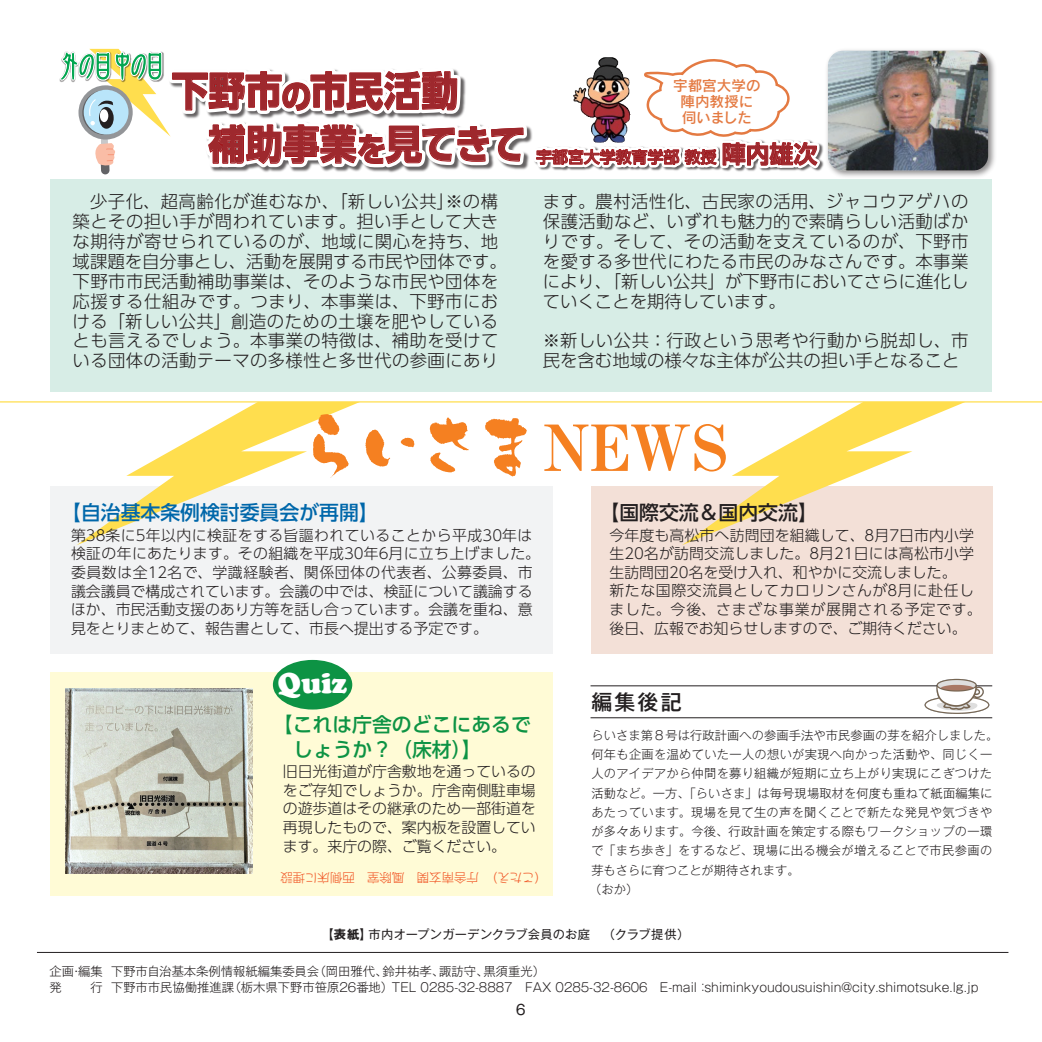
<style>
.page{position:relative;width:1042px;height:1042px;background:#fff}
.page>*{position:absolute;margin:0;border:0;box-sizing:border-box;transform-origin:0 0}
.t1{font:70.17px "Kyo Madoka Kanalarge Std R";color:#f58021}
.t2{font:700 40.25px/53.2px "UD Shin Go Pro";letter-spacing:-.01em;color:#9e282d;scale:.92 1}
.t3{font:900 29.75px "Cooper";color:#fff}
.t4{font:500 21px "Gothic MB101 Pro";color:#231f20}
.t5{font:500 19.78px/24.8px "UD Shin Go Pro";color:#0d9344}
.t6{font:500 19.78px "UD Shin Go Pro";color:#0067aa}
.t7{font:500 19.78px "UD Shin Go Pro";color:#231f20}
.t8{font:300 17.32px/19.8px "UD Shin Go Pro";letter-spacing:.025em;color:#231f20;text-align:center}
.t9{font:300 17.32px/19.8px "UD Shin Go Pro";color:#231f20}
.t10{font:500 15.92px "UD Shin Go Pro";color:#9e282d}
.t11{font:300 14.88px/18.6px "UD Shin Go Pro";color:#231f20}
.t12{font:14.53px/16.1px "Rodin Pro DB";color:#f15929;text-align:center}
.t13{font:14px "Gothic MB101 Pro";color:#231f20}
.t14{font:300 12.42px "UD Shin Go Pro";color:#f15929}
.t15{font:300 12.25px/19.2px "Gothic MB101 Pro";letter-spacing:.01em;color:#231f20}
.t16{font:12.25px "Gothic MB101 Pro";letter-spacing:.01em;color:#231f20}
.s1{font-size:33.07px}
.s2{font-family:"UD Shin Go Pro De";font-weight:700;font-size:23.8px}
.s3{font-family:"Midashi Min Pr 6 MA31";font-size:63.52px}
.s4{font-weight:700}
</style>
<div class="page">
<hr style="left:37px;top:952px;width:971px;height:1px;background:#231f20">
<hr style="left:590px;top:685px;width:402px;height:1px;background:#231f20">
<hr style="left:590px;top:717px;width:402px;height:1px;background:#231f20">
<img style="left:921px;top:678px;width:71px;height:41px">
<div style="left:50px;top:179px;width:942px;height:213px;background:#d7ede6"></div>
<div style="left:591px;top:486px;width:401px;height:167px;background:#f3e0d7"></div>
<svg style="left:682px;top:402px;width:283px;height:143px"></svg>
<svg style="left:59px;top:48px;width:762px;height:127px"></svg>
<div style="left:51px;top:486px;width:502px;height:167px;background:#f2f3f4"></div>
<svg style="left:76px;top:402px;width:284px;height:143px"></svg>
<hr style="left:0;top:401px;width:1042px;height:1px;background:#ffde4e">
<div style="left:51px;top:672px;width:502px;height:224px;background:#fffbd6"></div>
<img style="left:821px;top:50px;width:174px;height:127px">
<img style="left:828px;top:51px;width:160px;height:120px">
<img style="left:65px;top:688px;width:188px;height:185px">
<div style="left:273px;top:660px;width:79px;height:49px;background:#0d9344;border-radius:50%"></div>
<h2 class="t2" style="left:172px;top:63px;width:387px">下野市<span class="s1">の</span>市民活動<br>　補助事業<span class="s1">を</span>見てきて</h2>
<p class="t12" style="left:673px;top:77px;width:89px">宇都宮大学の陣内教授に伺いました</p>
<p class="t10" style="left:536px;top:144px;width:283px">宇都宮大学教育学部 教授 <span class="s2">陣内雄次</span></p>
<p class="t8" style="left:73px;top:191px;width:436px">少子化、超高齢化が進むなか、「新しい公共」※の構<br>築とその担い手が問われています。担い手として大きな期待が寄せられているのが、地域に関心を持ち、地域課題を自分事とし、活動を展開する市民や団体です。下野市市民活動補助事業は、そのような市民や団体を応援する仕組みです。つまり、本事業は、下野市における「新しい公共」創造のための土壌を肥やしているとも言えるでしょう。本事業の特徴は、補助を受けている団体の活動テーマの多様性と多世代の参画にあり</p>
<p class="t8" style="left:543px;top:191px;width:427px;text-align:justify">ます。農村活性化、古民家の活用、ジャコウアゲハの保護活動など、いずれも魅力的で素晴らしい活動ばかりです。そして、その活動を支えているのが、下野市を愛する多世代にわたる市民のみなさんです。本事業により、「新しい公共」が下野市においてさらに進化していくことを期待しています。</p>
<p class="t9" style="left:543px;top:330px;width:427px">※新しい公共：行政という思考や行動から脱却し、市民を含む地域の様々な主体が公共の担い手となること</p>
<h1 class="t1" style="left:295px;top:395px;width:434px">らいさま<span class="s3">NEWS</span></h1>
<h3 class="t6" style="left:61px;top:497px;width:319px">【自治基本条例検討委員会が再開】</h3>
<p class="t11" style="left:71px;top:525px;width:470px">第38条に5年以内に検証をする旨謳われていることから平成30年は検証の年にあたります。その組織を平成30年6月に立ち上げました。委員数は全12名で、学識経験者、関係団体の代表者、公募委員、市議会議員で構成されています。会議の中では、検証について議論するほか、市民活動支援のあり方等を話し合っています。会議を重ね、意見をとりまとめて、報告書として、市長へ提出する予定です。</p>
<h3 class="t7" style="left:599px;top:497px;width:220px">【国際交流＆国内交流】</h3>
<p class="t11" style="left:609px;top:525px;width:374px">今年度も高松市へ訪問団を組織して、8月7日市内小学生20名が訪問交流しました。8月21日には高松市小学生訪問団20名を受け入れ、和やかに交流しました。<br>新たな国際交流員としてカロリンさんが8月に赴任しました。今後、さまざな事業が展開される予定です。後日、広報でお知らせしますので、ご期待ください。</p>
<h3 class="t3" style="left:278px;top:666px;width:71px">Quiz</h3>
<h3 class="t5" style="left:293px;top:711px;width:239px;text-indent:-20px">【これは庁舎のどこにあるでしょうか？（床材）】</h3>
<p class="t11" style="left:283px;top:762px;width:254px;text-align:justify">旧日光街道が庁舎敷地を通っているのをご存知でしょうか。庁舎南側駐車場の遊歩道はその継承のため一部街道を再現したもので、案内板を設置しています。来庁の際、ご覧ください。</p>
<p class="t14" style="left:547px;top:887px;width:268px;rotate:-180deg">（こたえ）　庁舎南玄関　風除室　西側床に埋設</p>
<h3 class="t4" style="left:591px;top:685px;width:92px">編集後記</h3>
<p class="t15" style="left:589px;top:724px;width:410px">らいさま第８号は行政計画への参画手法や市民参画の芽を紹介しました。何年も企画を温めていた一人の想いが実現へ向かった活動や、同じく一人のアイデアから仲間を募り組織が短期に立ち上がり実現にこぎつけた活動など。一方、「らいさま」は毎号現場取材を何度も重ねて紙面編集にあたっています。現場を見て生の声を聞くことで新たな発見や気づきやが多々あります。今後、行政計画を策定する際もワークショップの一環で「まち歩き」をするなど、現場に出る機会が増えることで市民参画の芽もさらに育つことが期待されます。<br>（おか）</p>
<p class="t16" style="left:322px;top:924px;width:369px"><span class="s4">【表紙】</span>市内オープンガーデンクラブ会員のお庭　（クラブ提供）</p>
<p class="t15" style="left:49px;top:961px;width:930px;line-height:15.8px">企画・編集 下野市自治基本条例情報紙編集委員会（岡田雅代、鈴井祐孝、諏訪守、黒須重光）<br>発　　 行 下野市市民協働推進課（栃木県下野市笹原26番地）TEL 0285-32-8887　FAX 0285-32-8606　E-mail ：shiminkyoudousuishin@city.shimotsuke.lg.jp</p>
<p class="t13" style="left:514px;top:998px;width:15px">６</p>
</div>
